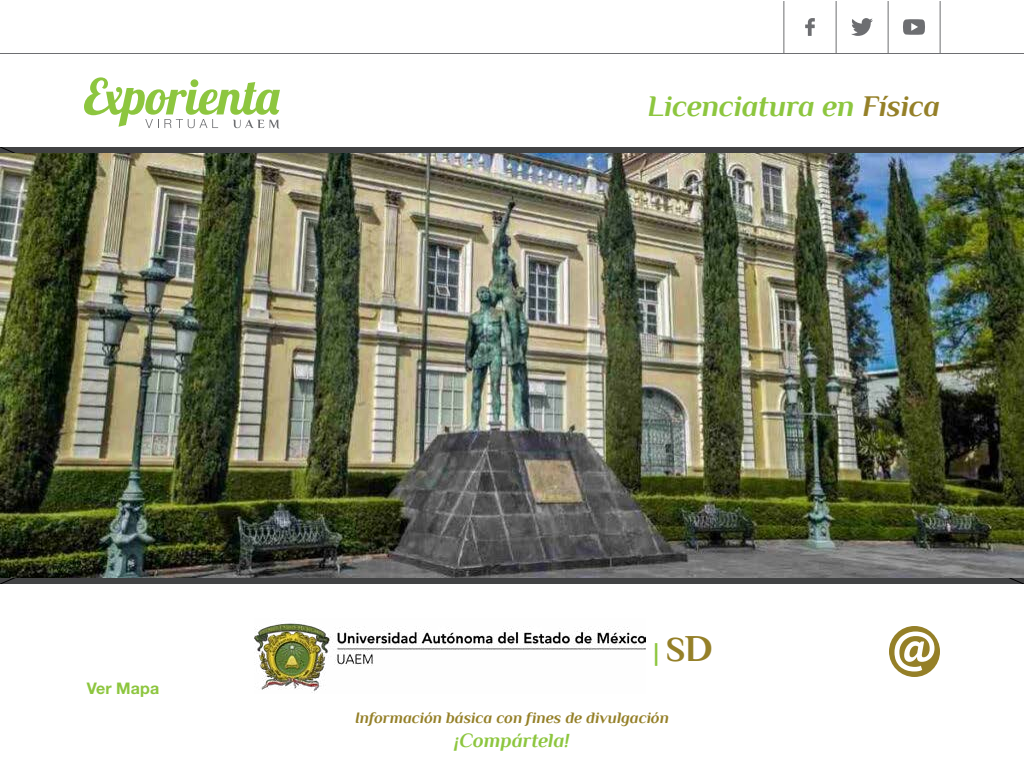
<style>
.page{position:relative;width:1024px;height:768px;background:#fff}
.page>*{position:absolute;margin:0;border:0;box-sizing:border-box;transform-origin:0 0}
.t1{font:italic 700 30px "Philosopher";letter-spacing:-.005em;color:#8dc63f}
.t2{font:26px "Philosopher";color:#8dc63f}
.t3{font:italic 700 20px "Philosopher";letter-spacing:-.005em;color:#8dc63f}
.t4{font:italic 700 16px "Philosopher";color:#958028}
.t5{font:700 16px "Helvetica Neue LT Std";letter-spacing:.005em;color:#8dc63f}
.s1{color:#958028}
.s2{font-weight:700;font-size:35px;color:#958028}
.s3{font-weight:700;font-size:38px;color:#958028}
</style>
<div class="page">
<svg style="left:84px;top:77px;width:196px;height:52px"></svg>
<hr style="left:0;top:53px;width:1024px;height:1px;background:#6d6e71">
<svg style="left:851px;top:18px;width:22px;height:18px"></svg>
<svg style="left:903px;top:19px;width:22px;height:16px"></svg>
<svg style="left:805px;top:18px;width:10px;height:18px"></svg>
<hr style="left:784px;top:1px;width:1px;height:52px;background:#6d6e71">
<hr style="left:836px;top:1px;width:1px;height:52px;background:#6d6e71">
<hr style="left:888px;top:1px;width:1px;height:52px;background:#6d6e71">
<hr style="left:940px;top:1px;width:1px;height:52px;background:#6d6e71">
<div style="left:0;top:578px;width:1024px;height:6px;background:#414243"></div>
<svg style="left:889px;top:626px;width:51px;height:51px"></svg>
<div style="left:0;top:147px;width:1024px;height:6px;background:#414243"></div>
<img style="left:254px;top:623px;width:392px;height:70px">
<img style="left:0;top:154px;width:1024px;height:424px">
<h1 class="t1" style="left:647px;top:91px;width:294px">Licenciatura en <span class="s1">Física</span></h1>
<p class="t5" style="left:87px;top:679px;width:74px">Ver Mapa</p>
<h2 class="t2" style="left:653px;top:639px;width:61px">| <span class="s2">S</span><span class="s3">D</span></h2>
<p class="t4" style="left:355px;top:709px;width:315px">Información básica con fines de divulgación</p>
<p class="t3" style="left:455px;top:730px;width:116px">¡Compártela!</p>
</div>
